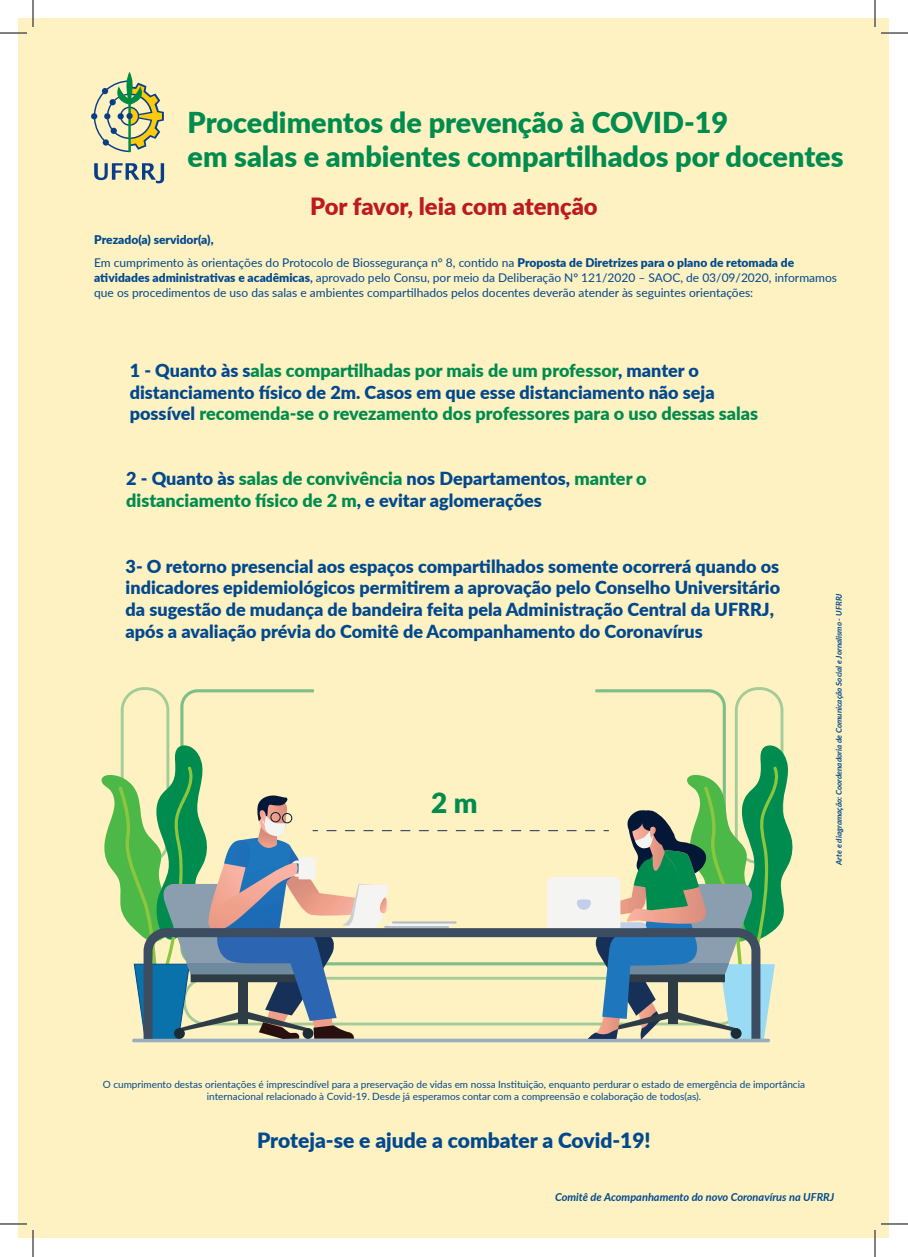
<style>
.page{position:relative;width:908px;height:1257px;background:#fff}
.page>*{position:absolute;margin:0;border:0;box-sizing:border-box;transform-origin:0 0}
.t1{font:900 28.8px/34.5px "Lato";color:#008c4e}
.t2{font:900 27.9px "Lato";color:#008c4e}
.t3{font:900 23.7px "Lato";color:#bd1a1f}
.t4{font:900 21px "Lato";color:#01498e}
.t5{font:900 18px/21.6px "Lato";color:#008c4e}
.t6{font:900 18px/21.6px "Lato";color:#01498e}
.t7{font:12px/23px "Lato";color:#01498e}
.t8{font:italic 700 11px "Lato";color:#01498e}
.t9{font:10px/12px "Lato";color:#01498e;text-align:center}
.t10{font:italic 700 8px "Lato";color:#01498e}
.s1{font-weight:900}
.s2{font-weight:700}
.s3{color:#01498e}
</style>
<div class="page">
<div style="left:19px;top:19px;width:870px;height:1219px;background:#fef1c2"></div>
<svg style="left:94px;top:163px;width:70px;height:20px"></svg>
<svg style="left:91px;top:72px;width:73px;height:80px"></svg>
<div style="left:126px;top:113px;width:7px;height:6px;background:#083e89;border-radius:50%"></div>
<hr style="left:132px;top:1038px;width:638px;height:4px;background:#97afbe;border-radius:2px">
<svg style="left:101px;top:687px;width:692px;height:353px"></svg>
<hr style="left:0;top:32px;width:27px;height:2px;background:#fff">
<hr style="left:881px;top:32px;width:27px;height:2px;background:#fff">
<hr style="left:32px;top:0;width:2px;height:27px;background:#fff">
<hr style="left:32px;top:1230px;width:2px;height:27px;background:#fff">
<hr style="left:874px;top:0;width:2px;height:27px;background:#fff">
<hr style="left:874px;top:1230px;width:2px;height:27px;background:#fff">
<svg style="left:0;top:33px;width:27px;height:1px"></svg>
<svg style="left:881px;top:33px;width:27px;height:1px"></svg>
<svg style="left:0;top:1223px;width:27px;height:1px"></svg>
<svg style="left:881px;top:1223px;width:27px;height:1px"></svg>
<svg style="left:33px;top:0;width:1px;height:27px"></svg>
<svg style="left:33px;top:1230px;width:1px;height:27px"></svg>
<svg style="left:875px;top:0;width:1px;height:27px"></svg>
<svg style="left:875px;top:1230px;width:1px;height:27px"></svg>
<h1 class="t1" style="left:188px;top:104px;width:657px">Procedimentos de prevenção à COVID-19<br>em salas e ambientes compartilhados por docentes</h1>
<h3 class="t3" style="left:310px;top:188px;width:289px">Por favor, leia com atenção</h3>
<p class="t7" style="left:94px;top:227px;width:701px"><span class="s1">Prezado(a) servidor(a),<br></span>Em cumprimento às orientações do Protocolo de Biossegurança n° 8, contido na <span class="s1">Proposta de Diretrizes para o plano de retomada de</span></p>
<p class="t7" style="left:94px;top:269px;width:744px;line-height:15px"><span class="s1">atividades administrativas e acadêmicas</span><span class="s2">,</span> aprovado pelo Consu, por meio da Deliberação Nº 121/2020 – SAOC, de 03/09/2020, informamos que os procedimentos de uso das salas e ambientes compartilhados pelos docentes deverão atender às seguintes orientações:</p>
<h3 class="t5" style="left:130px;top:359px;width:630px"><span class="s3">1 - Quanto às s</span>alas compartilhadas por mais de um professor<span class="s3">, manter o distanciamento físico de 2m. Casos em que esse distanciamento não seja possível</span> recomenda-se o revezamento dos professores para o uso dessas salas</h3>
<h3 class="t5" style="left:126px;top:467px;width:522px"><span class="s3">2 - Quanto às</span> salas de convivência <span class="s3">nos Departamentos,</span> manter o distanciamento físico de 2 m<span class="s3">, e evitar aglomerações</span></h3>
<p class="t6" style="left:126px;top:554px;width:656px">3- O retorno presencial aos espaços compartilhados somente ocorrerá quando os indicadores epidemiológicos permitirem a aprovação pelo Conselho Universitário da sugestão de mudança de bandeira feita pela Administração Central da UFRRJ, após a avaliação prévia do Comitê de Acompanhamento do Coronavírus</p>
<h2 class="t2" style="left:431px;top:782px;width:48px">2 m</h2>
<p class="t10" style="left:833px;top:864px;width:273px;rotate:-90deg">Arte e diagramação: Coordenadoria de Comunicação Social e Jornalismo - UFRRJ</p>
<p class="t9" style="left:103px;top:1077px;width:704px">O cumprimento destas orientações é imprescindível para a preservação de vidas em nossa Instituição, enquanto perdurar o estado de emergência de importância internacional relacionado à Covid-19. Desde já esperamos contar com a compreensão e colaboração de todos(as).</p>
<h3 class="t4" style="left:257px;top:1124px;width:395px">Proteja-se e ajude a combater a Covid-19!</h3>
<p class="t8" style="left:555px;top:1188px;width:281px">Comitê de Acompanhamento do novo Coronavírus na UFRRJ</p>
</div>
